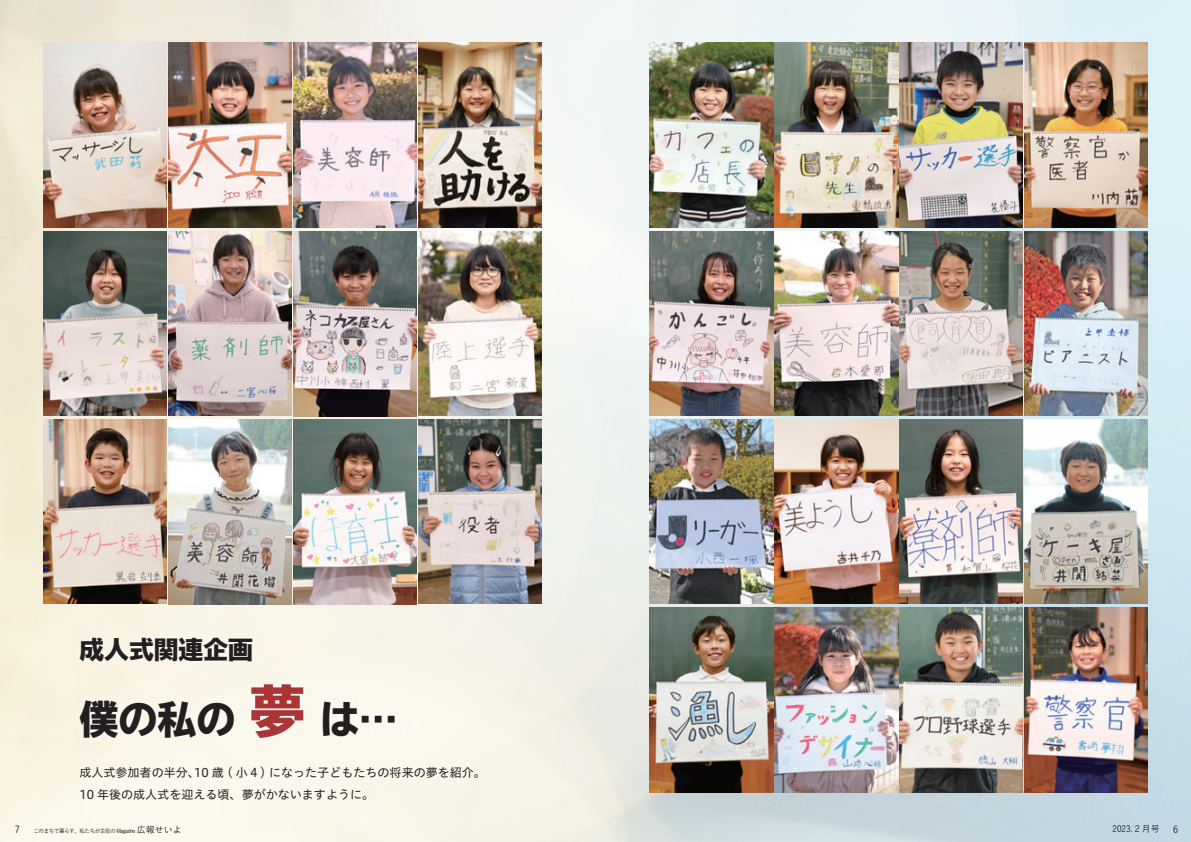
<style>
.page{position:relative;width:1191px;height:842px;background:#fff}
.page>*{position:absolute;margin:0;border:0;box-sizing:border-box;transform-origin:0 0}
.t1{font:800 56px "TBUD Go Std";color:#aa3534}
.t2{font:800 39px "TBUD Go Std";color:#231f20}
.t3{font:800 24.8px "TBUD Go Std";color:#231f20}
.t4{font:12px/22px "Hiragino UD Sans Std W4";color:#231f20}
.t5{font:9.9px "Koburina Go Std W3";color:#231f20}
.t6{font:9px "Koburina Go Std W3";color:#231f20}
.t7{font:5.7px "Koburina Go Std W3";letter-spacing:-.1em;color:#231f20}
</style>
<div class="page">
<div style="left:928px;top:0;width:132px;height:43px;background:#eaf4f8"></div>
<div style="left:1060px;top:0;width:131px;height:231px;background:#dcf0f7"></div>
<div style="left:714px;top:0;width:48px;height:43px;background:#eef5f5"></div>
<img style="left:762px;top:0;width:166px;height:842px">
<div style="left:500px;top:0;width:48px;height:138px;background:#f3f5f2"></div>
<img style="left:548px;top:0;width:166px;height:842px">
<div style="left:250px;top:0;width:110px;height:43px;background:#edeae1"></div>
<div style="left:360px;top:0;width:140px;height:420px;background:#f3f4ee"></div>
<img style="left:36px;top:0;width:81px;height:137px">
<img style="left:117px;top:0;width:133px;height:630px">
<div style="left:1083px;top:146px;width:108px;height:696px;background:#dbeff7"></div>
<img style="left:880px;top:227px;width:202px;height:4px">
<img style="left:666px;top:135px;width:201px;height:173px">
<div style="left:451px;top:138px;width:202px;height:199px;background:#f6f8f5"></div>
<img style="left:202px;top:228px;width:201px;height:4px">
<div style="left:0;top:137px;width:189px;height:174px;background:#f0e7d2"></div>
<img style="left:1028px;top:298px;width:137px;height:310px">
<img style="left:854px;top:415px;width:201px;height:4px">
<img style="left:1119px;top:377px;width:72px;height:465px">
<img style="left:639px;top:308px;width:202px;height:173px">
<div style="left:425px;top:310px;width:201px;height:200px;background:#f1f4f0"></div>
<img style="left:176px;top:416px;width:201px;height:4px">
<div style="left:0;top:311px;width:162px;height:177px;background:#f1e8d1"></div>
<img style="left:827px;top:604px;width:201px;height:4px">
<img style="left:350px;top:604px;width:52px;height:26px">
<img style="left:613px;top:481px;width:201px;height:172px">
<div style="left:402px;top:483px;width:198px;height:200px;background:#f1f2e9"></div>
<div style="left:1155px;top:609px;width:36px;height:233px;background:#c6dde7"></div>
<div style="left:154px;top:604px;width:196px;height:26px;background:#f9f6e7"></div>
<div style="left:1002px;top:792px;width:115px;height:50px;background:#c3d6df"></div>
<img style="left:0;top:488px;width:136px;height:142px">
<div style="left:801px;top:792px;width:201px;height:50px;background:#c3d3dc"></div>
<img style="left:586px;top:653px;width:202px;height:189px">
<img style="left:153px;top:618px;width:76px;height:12px">
<div style="left:385px;top:656px;width:188px;height:130px;background:#f7f5e8"></div>
<img style="left:0;top:700px;width:69px;height:142px">
<div style="left:168px;top:745px;width:110px;height:15px;background:#faf7eb"></div>
<div style="left:447px;top:775px;width:110px;height:67px;background:#f6f3e7"></div>
<img style="left:798px;top:824px;width:121px;height:18px">
<img style="left:405px;top:807px;width:42px;height:35px">
<img style="left:584px;top:826px;width:106px;height:16px">
<div style="left:156px;top:807px;width:77px;height:35px;background:#fbf8ed"></div>
<img style="left:441px;top:839px;width:18px;height:3px">
<div style="left:283px;top:760px;width:168px;height:47px;background:#f9f7eb"></div>
<div style="left:451px;top:760px;width:35px;height:47px;background:#f7f5e8"></div>
<div style="left:108px;top:760px;width:175px;height:47px;background:#faf8ee"></div>
<div style="left:73px;top:760px;width:35px;height:47px;background:#faf7eb"></div>
<img style="left:159px;top:726px;width:130px;height:19px">
<img style="left:775px;top:43px;width:372px;height:184px">
<img style="left:775px;top:608px;width:372px;height:184px">
<img style="left:650px;top:43px;width:123px;height:184px">
<img style="left:775px;top:231px;width:372px;height:184px">
<img style="left:650px;top:231px;width:123px;height:184px">
<img style="left:775px;top:419px;width:372px;height:185px">
<img style="left:44px;top:43px;width:497px;height:185px">
<img style="left:650px;top:419px;width:123px;height:185px">
<img style="left:650px;top:608px;width:123px;height:184px">
<img style="left:44px;top:420px;width:497px;height:184px">
<img style="left:44px;top:232px;width:497px;height:184px">
<h3 class="t3" style="left:79px;top:636px;width:175px">成人式関連企画</h3>
<h2 class="t2" style="left:79px;top:697px;width:157px">僕の私の</h2>
<h2 class="t2" style="left:320px;top:697px;width:79px">は...</h2>
<h1 class="t1" style="left:249px;top:680px;width:57px">夢</h1>
<p class="t4" style="left:194px;top:761px;width:293px">10 歳 ( 小４) になった子どもたちの将来の夢を紹介。</p>
<p class="t4" style="left:79px;top:761px;width:296px">成人式参加者の半分、<br>10 年後の成人式を迎える頃、夢がかないますように。</p>
<p class="t6" style="left:1112px;top:822px;width:49px">2023.２月号</p>
<p class="t5" style="left:15px;top:822px;width:6px">7</p>
<p class="t5" style="left:1173px;top:822px;width:6px">6</p>
<p class="t6" style="left:137px;top:823px;width:46px">広報せいよ</p>
<p class="t7" style="left:34px;top:826px;width:103px">このまちで暮らす、私たちが主役の Magazine</p>
</div>
